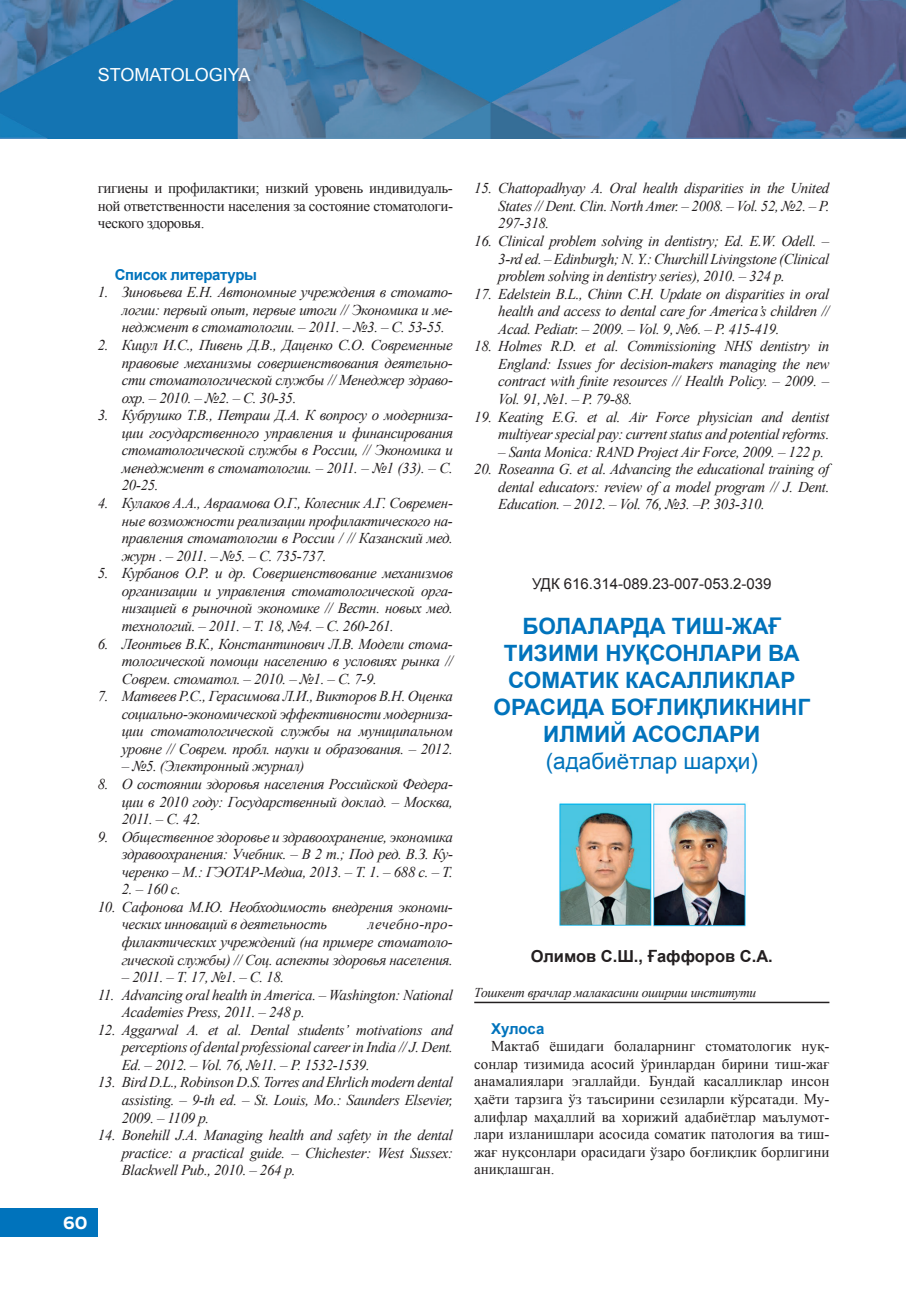
<style>
.page{position:relative;width:906px;height:1289px;background:#fff}
.page>*{position:absolute;margin:0;border:0;box-sizing:border-box;transform-origin:0 0}
.t1{font:700 22.5px/27px "Arial";color:#0073bc;text-align:center}
.t2{font:22.5px "Arial";color:#0073bc}
.t3{font:18px "Arial";color:#fff}
.t4{font:700 18px "Muller";color:#fff}
.t5{font:700 16.5px "Arial";color:#231f20}
.t6{font:italic 15px/17.5px "Times New Roman";letter-spacing:-.025em;color:#231f20;text-align:justify}
.t7{font:15px/17.5px "Times New Roman";color:#231f20;text-align:justify}
.t8{font:15px "Arial";color:#231f20}
.t9{font:700 15px "Arial";letter-spacing:-.025em;color:#0073bc}
.t10{font:italic 13.5px "Times New Roman";letter-spacing:-.02em;color:#231f20}
</style>
<div class="page">
<img style="left:0;top:0;width:906px;height:138px">
<div style="left:0;top:1208px;width:98px;height:28px;background:#0073bc"></div>
<hr style="left:474px;top:1001px;width:355px;height:2px;background:#231f20">
<img style="left:559px;top:803px;width:187px;height:124px">
<p class="t3" style="left:98px;top:63px;width:154px">STOMATOLOGIYA</p>
<p class="t7" style="left:98px;top:179px;width:357px">гигиены и профилактики; низкий уровень индивидуаль&shy;ной ответственности населения за состояние стоматологи&shy;ческого здоровья.</p>
<p class="t9" style="left:115px;top:264px;width:144px">Список литературы</p>
<p class="t6" style="left:122px;top:283px;width:333px;text-indent:-24px">1. Зиновьева Е.Н. Автономные учреждения в стомато&shy;логии: первый опыт, первые итоги // Экономика и ме&shy;неджмент в стоматологии. – 2011. – №3. – С. 53-55.</p>
<p class="t6" style="left:122px;top:336px;width:333px;text-indent:-24px">2. Кицул И.С., Пивень Д.В., Даценко С.О. Современные правовые механизмы совершенствования деятельно&shy;сти стоматологической службы // Менеджер здраво&shy;охр. – 2010. – №2. – С. 30-35.</p>
<p class="t6" style="left:122px;top:406px;width:333px;text-indent:-24px">3. Кубрушко Т.В., Петраш Д.А. К вопросу о модерниза&shy;ции государственного управления и финансирования стоматологической службы в России, // Экономика и менеджмент в стоматологии. – 2011. – №1 (33). – С.<br>20-25.</p>
<p class="t6" style="left:122px;top:494px;width:333px;text-indent:-24px">4. Кулаков А.А., Авраамова О.Г., Колесник А.Г. Современ&shy;ные возможности реализации профилактического на&shy;правления стоматологии в России / // Казанский мед. журн . – 2011. – №5. – С. 735-737.</p>
<p class="t6" style="left:122px;top:564px;width:333px;text-indent:-24px">5. Курбанов О.Р. и др. Совершенствование механизмов организации и управления стоматологической орга&shy;низацией в рыночной экономике // Вестн. новых мед. технологий. – 2011. – Т. 18, №4. – С. 260-261.</p>
<p class="t6" style="left:122px;top:634px;width:333px;text-indent:-24px">6. Леонтьев В.К., Константинович Л.В. Модели стома&shy;тологической помощи населению в условиях рынка // Соврем. стоматол. – 2010. – №1. – С. 7-9.</p>
<p class="t6" style="left:122px;top:687px;width:333px;text-indent:-24px">7. Матвеев Р.С., Герасимова Л.И., Викторов В.Н. Оценка социально-экономической эффективности модерниза&shy;ции стоматологической службы на муниципальном уровне // Соврем. пробл. науки и образования. – 2012.</p>
<p class="t6" style="left:122px;top:757px;width:184px">– №5. (Электронный журнал)</p>
<p class="t6" style="left:122px;top:774px;width:333px;text-indent:-24px">8. О состоянии здоровья населения Российской Федера&shy;ции в 2010 году: Государственный доклад. – Москва, 2011. – С. 42.</p>
<p class="t6" style="left:122px;top:827px;width:333px;text-indent:-24px">9. Общественное здоровье и здравоохранение, экономика здравоохранения: Учебник. – В 2 т.; Под ред. В.З. Ку&shy;черенко – М.: ГЭОТАР-Медиа, 2013. – Т. 1. – 688 с. – Т.</p>
<p class="t6" style="left:122px;top:880px;width:61px">2. – 160 с.</p>
<p class="t6" style="left:122px;top:897px;width:333px;text-indent:-24px">10. Сафонова М.Ю. Необходимость внедрения экономи&shy;ческих инноваций в деятельность</p>
<p class="t6" style="left:122px;top:915px;width:333px;text-indent:246px">лечебно-про&shy;филактических учреждений (на примере стоматоло&shy;гической службы) // Соц. аспекты здоровья населения.</p>
<p class="t6" style="left:122px;top:967px;width:164px">– 2011. – Т. 17, №1. – С. 18.</p>
<p class="t6" style="left:122px;top:985px;width:333px;text-indent:-24px">11. Advancing oral health in America. – Washington: National<br>Academies Press, 2011. – 248 p.</p>
<p class="t6" style="left:122px;top:1020px;width:333px;text-indent:-24px">12. Aggarwal A. et al. Dental students’ motivations and perceptions of dental professional career in India // J. Dent.<br>Ed. – 2012. – Vol. 76, №11. – P. 1532-1539.</p>
<p class="t6" style="left:122px;top:1073px;width:333px;text-indent:-24px">13. Bird D.L., Robinson D.S. Torres and Ehrlich modern dental assisting. – 9-th ed. – St. Louis, Mo.: Saunders Elsevier, 2009. – 1109 p.</p>
<p class="t6" style="left:122px;top:1125px;width:333px;text-indent:-24px">14. Bonehill J.A. Managing health and safety in the dental practice: a practical guide. – Chichester: West Sussex:<br>Blackwell Pub., 2010. – 264 p.</p>
<p class="t4" style="left:63px;top:1210px;width:26px">60</p>
<p class="t6" style="left:498px;top:179px;width:333px;text-indent:-24px">15. Chattopadhyay A. Oral health disparities in the United States // Dent. Clin. North Amer. – 2008. – Vol. 52, №2. – P.<br>297-318.</p>
<p class="t6" style="left:498px;top:232px;width:333px;text-indent:-24px">16. Clinical problem solving in dentistry; Ed. E.W. Odell. – 3-rd ed. – Edinburgh; N. Y.: Churchill Livingstone (Clinical problem solving in dentistry series), 2010. – 324 p.</p>
<p class="t6" style="left:498px;top:284px;width:333px;text-indent:-24px">17. Edelstein B.L., Chinn C.H. Update on disparities in oral health and access to dental care for America’s children // Acad. Pediatr. – 2009. – Vol. 9, №6. – P. 415-419.</p>
<p class="t6" style="left:498px;top:337px;width:333px;text-indent:-24px">18. Holmes R.D. et al. Commissioning NHS dentistry in England: Issues for decision-makers managing the new contract with finite resources // Health Policy. – 2009. – Vol. 91, №1. – P. 79-88.</p>
<p class="t6" style="left:474px;top:407px;width:357px;text-align:right">19. Keating E.G. et al. Air Force physician and dentist multiyear special pay: current status and potential reforms.</p>
<p class="t6" style="left:498px;top:442px;width:327px">– Santa Monica: RAND Project Air Force, 2009. – 122 p.</p>
<p class="t6" style="left:498px;top:460px;width:333px;text-indent:-24px">20. Roseanna G. et al. Advancing the educational training of dental educators: review of a model program // J. Dent.<br>Education. – 2012. – Vol. 76, №3. –P. 303-310.</p>
<p class="t8" style="left:532px;top:574px;width:241px">УДК 616.314-089.23-007-053.2-039</p>
<h1 class="t1" style="left:493px;top:613px;width:318px">БОЛАЛАРДА ТИШ-ЖАҒ<br>ТИЗИМИ НУҚСОНЛАРИ ВА<br>СОМАТИК КАСАЛЛИКЛАР<br>ОРАСИДА БОҒЛИҚЛИКНИНГ<br>ИЛМИЙ АСОСЛАРИ</h1>
<h1 class="t2" style="left:546px;top:746px;width:214px">(адабиётлар шарҳи)</h1>
<p class="t5" style="left:531px;top:945px;width:244px">Олимов С.Ш., Ғаффоров С.А.</p>
<p class="t10" style="left:474px;top:983px;width:284px">Тошкент врачлар малакасини ошириш институти</p>
<p class="t9" style="left:491px;top:1018px;width:55px">Хулоса</p>
<p class="t7" style="left:474px;top:1037px;width:357px;text-indent:17px">Мактаб ёшидаги болаларнинг стоматологик нуқ&shy;сонлар тизимида асосий ўринлардан бирини тиш-жағ анамалиялари эгаллайди. Бундай касалликлар инсон ҳаёти тарзига ўз таъсирини сезиларли кўрсатади. Му&shy;алифлар маҳаллий ва хорижий адабиётлар маълумот&shy;лари изланишлари асосида соматик патология ва тиш&shy;жағ нуқсонлари орасидаги ўзаро боғлиқлик борлигини аниқлашган.</p>
</div>
